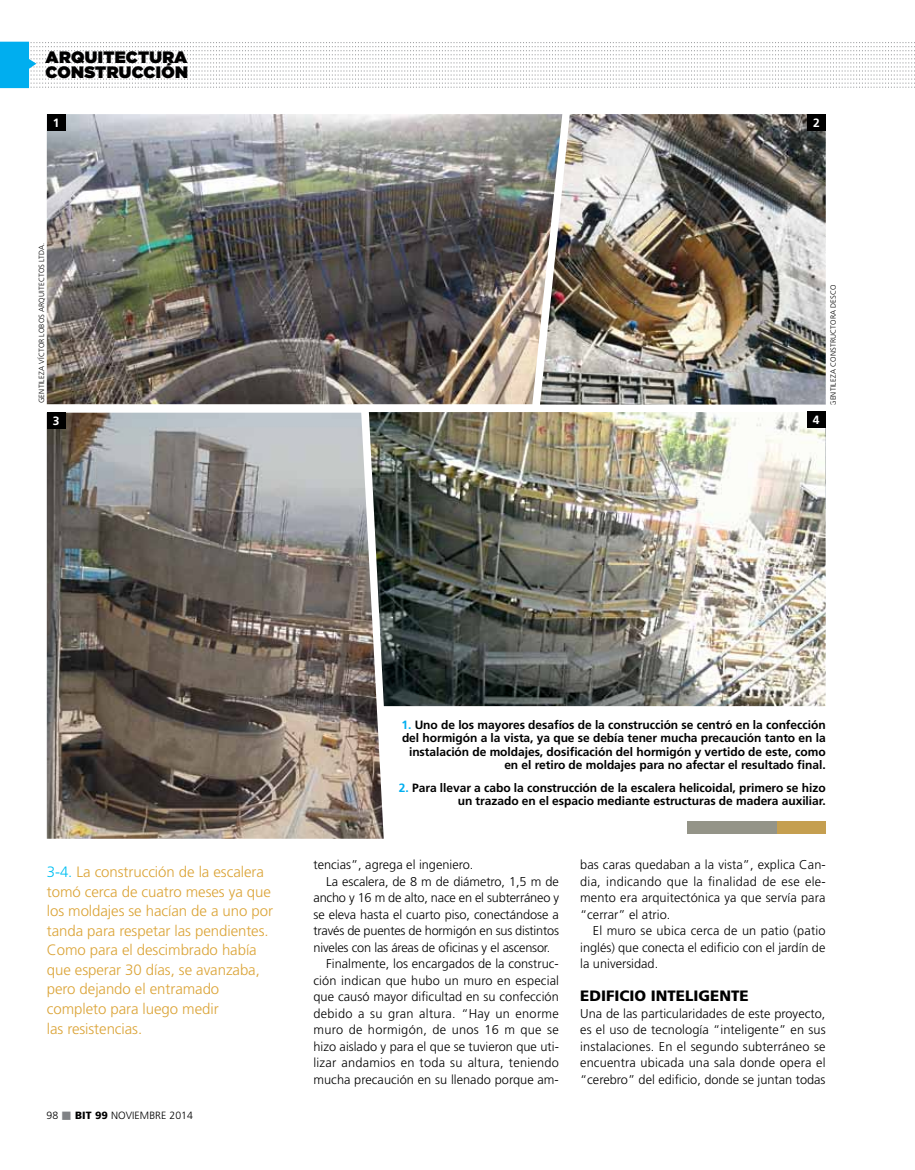
<style>
.page{position:relative;width:915px;height:1170px;background:#fff}
.page>*{position:absolute;margin:0;border:0;box-sizing:border-box;transform-origin:0 0}
.t1{font:900 16.5px/15px "Gotham";letter-spacing:.02em;color:#000}
.t2{font:300 15px/19.5px "Frutiger";letter-spacing:-.005em;color:#dba438}
.t3{font:900 15px "Frutiger";color:#000}
.t4{font:300 12.75px/16.5px "Frutiger";letter-spacing:.005em;color:#000;text-align:justify}
.t5{font:300 12.75px "Frutiger";letter-spacing:-.015em;color:#000}
.t6{font:300 12.75px "Frutiger";letter-spacing:.025em;color:#000}
.t7{font:700 12px/13.5px "Frutiger";letter-spacing:-.005em;color:#000;text-align:right}
.t8{font:700 12px "Frutiger";color:#fff}
.t9{font:300 10.5px "Frutiger";letter-spacing:.005em;color:#000}
.t10{font:300 7.5px "Frutiger";letter-spacing:.025em;color:#000}
.s1{color:#00c0f3}
.s2{color:#808285}
.s3{font-weight:900}
.s4{color:#00aeef}
</style>
<div class="page">
<svg style="left:0;top:42px;width:913px;height:46px"></svg>
<img style="left:47px;top:114px;width:483px;height:290px">
<img style="left:530px;top:114px;width:295px;height:290px">
<img style="left:47px;top:412px;width:336px;height:426px">
<img style="left:369px;top:412px;width:456px;height:294px">
<div style="left:47px;top:114px;width:18px;height:17px;background:#000"></div>
<div style="left:47px;top:412px;width:18px;height:17px;background:#000"></div>
<div style="left:806px;top:411px;width:19px;height:17px;background:#000"></div>
<div style="left:686px;top:820px;width:139px;height:13px;background:#949488"></div>
<div style="left:776px;top:820px;width:49px;height:13px;background:#c59f50"></div>
<div style="left:806px;top:114px;width:19px;height:17px;background:#000"></div>
<p class="t1" style="left:45px;top:49px;width:144px">ARQUITECTURA<br>CONSTRUCCIÓN</p>
<p class="t8" style="left:53px;top:115px;width:8px">1</p>
<p class="t8" style="left:812px;top:115px;width:8px">2</p>
<p class="t10" style="left:37px;top:403px;width:162px;rotate:-90deg">Gentileza Víctor Lobos Arqu itectos ltda.</p>
<p class="t8" style="left:53px;top:414px;width:8px">3</p>
<p class="t8" style="left:812px;top:412px;width:8px">4</p>
<p class="t10" style="left:828px;top:406px;width:123px;rotate:-90deg">Gentileza Constructora Desco</p>
<p class="t2" style="left:47px;top:862px;width:228px"><span class="s1">3-4.</span> La construcción de la escalera tomó cerca de cuatro meses ya que los moldajes se hacían de a uno por tanda para respetar las pendientes.<br>Como para el descimbrado había que esperar 30 días, se avanzaba, pero dejando el entramado completo para luego medir<br>las resistencias.</p>
<p class="t9" style="left:46px;top:1109px;width:148px">98 <span class="s2">■</span> <span class="s3">BIT 99</span> noviembre 2014</p>
<p class="t7" style="left:401px;top:717px;width:425px"><span class="s4">1.</span> Uno de los mayores desafíos de la construcción se centró en la confección del hormigón a la vista, ya que se debía tener mucha precaución tanto en la instalación de moldajes, dosificación del hormigón y vertido de este, como en el retiro de moldajes para no afectar el resultado final.</p>
<p class="t7" style="left:399px;top:780px;width:428px"><span class="s4">2.</span> Para llevar a cabo la construcción de la escalera helicoidal, primero se hizo un trazado en el espacio mediante estructuras de madera auxiliar.</p>
<p class="t4" style="left:313px;top:856px;width:161px">tencias”, agrega el ingeniero.</p>
<p class="t4" style="left:326px;top:873px;width:234px">La escalera, de 8 m de diámetro, 1,5 m de</p>
<p class="t5" style="left:313px;top:890px;width:247px">ancho y 16 m de alto, nace en el subterráneo y</p>
<p class="t4" style="left:313px;top:906px;width:247px">se eleva hasta el cuarto piso, conectándose a</p>
<p class="t5" style="left:313px;top:923px;width:247px">través de puentes de hormigón en sus distintos</p>
<p class="t5" style="left:313px;top:940px;width:238px">niveles con las áreas de oficinas y el ascensor.</p>
<p class="t4" style="left:326px;top:955px;width:234px">Finalmente, los encargados de la construc-</p>
<p class="t4" style="left:313px;top:972px;width:247px">ción indican que hubo un muro en especial</p>
<p class="t4" style="left:313px;top:988px;width:247px">que causó mayor dificultad en su confección</p>
<p class="t6" style="left:313px;top:1006px;width:247px">debido a su gran altura. “Hay un enorme</p>
<p class="t4" style="left:313px;top:1021px;width:247px">muro de hormigón, de unos 16 m que se</p>
<p class="t4" style="left:313px;top:1038px;width:247px">hizo aislado y para el que se tuvieron que uti-</p>
<p class="t4" style="left:313px;top:1054px;width:247px">lizar andamios en toda su altura, teniendo</p>
<p class="t4" style="left:313px;top:1071px;width:247px">mucha precaución en su llenado porque am-</p>
<p class="t4" style="left:580px;top:856px;width:247px">bas caras quedaban a la vista”, explica Can&shy;dia, indicando que la finalidad de ese ele&shy;mento era arquitectónica ya que servía para “cerrar” el atrio.</p>
<p class="t4" style="left:580px;top:922px;width:247px;text-indent:13px">El muro se ubica cerca de un patio (patio inglés) que conecta el edificio con el jardín de la universidad.</p>
<p class="t3" style="left:580px;top:986px;width:9px">EDIFI</p>
<p class="t3" style="left:619px;top:986px;width:131px">CIO INTELIGENTE</p>
<p class="t4" style="left:580px;top:1005px;width:247px">Una de las particularidades de este proyecto, es el uso de tecnología “inteligente” en sus instalaciones. En el segundo subterráneo se encuentra ubicada una sala donde opera el “cerebro” del edificio, donde se juntan todas</p>
</div>
